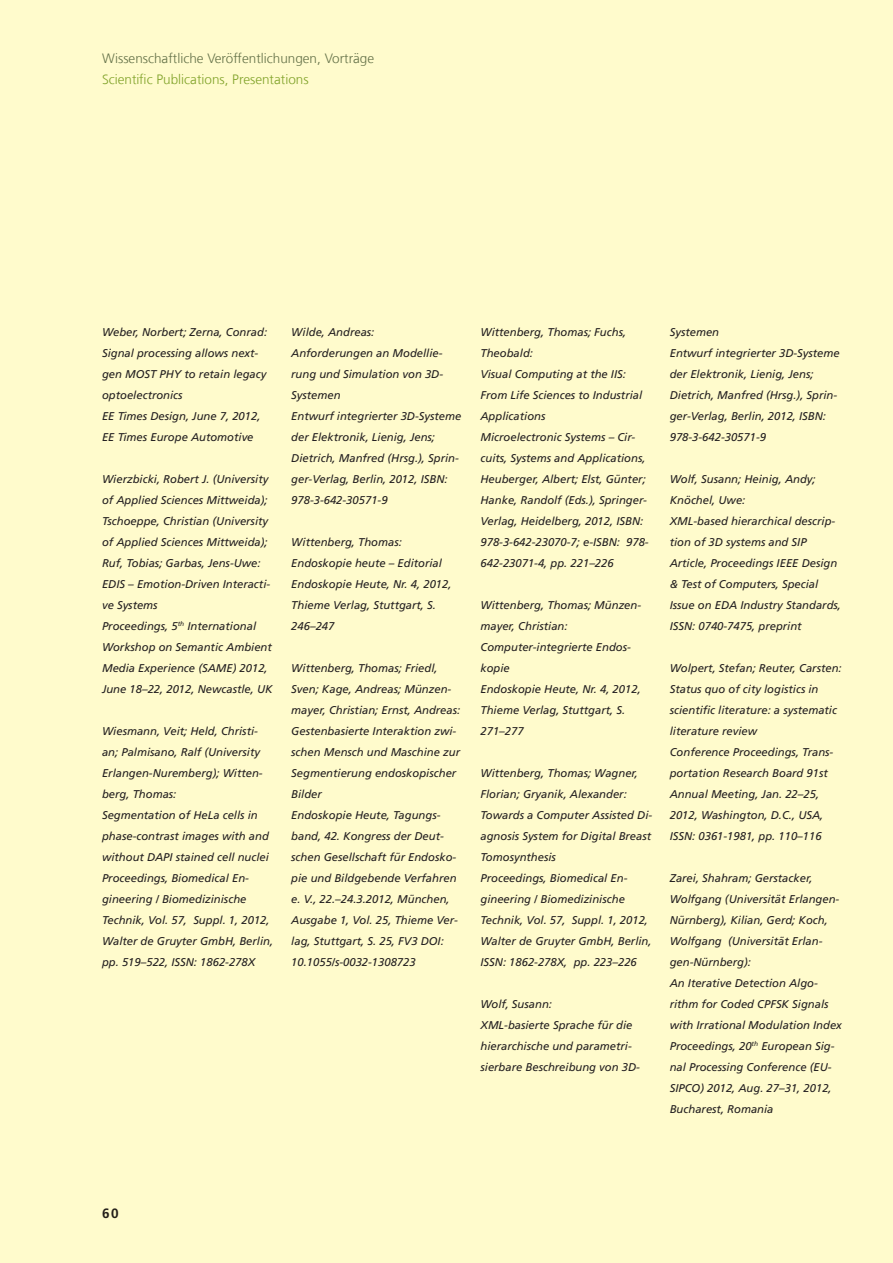
<style>
.page{position:relative;width:893px;height:1263px;background:#fffbcc}
.page>*{position:absolute;margin:0;border:0;box-sizing:border-box;transform-origin:0 0}
._06_Fließtext{font:300 13.5px "Frutiger LT Com";color:#657249}
._06_Fließtext-2{font:300 13.5px "Frutiger LT Com";color:#81a32a}
.t1{font:700 13.5px "Frutiger LT Com";color:#231f20}
._05_Marginalie_Bildu{font:italic 11.25px/21px "Frutiger LT Com";color:#231f20}
</style>
<div class="page">
<p class="_06_Fließtext" style="left:102px;top:50px;width:274px">Wissenschaftliche Veröffentlichungen, Vorträge</p>
<p class="_06_Fließtext-2" style="left:102px;top:71px;width:208px">Scientific Publications, Presentations</p>
<p class="_05_Marginalie_Bildu" style="left:102px;top:322px;width:167px">Weber, Norbert; Zerna, Conrad:</p>
<p class="_05_Marginalie_Bildu" style="left:102px;top:343px;width:166px">Signal processing allows next&shy;gen MOST PHY to retain legacy optoelectronics</p>
<p class="_05_Marginalie_Bildu" style="left:102px;top:406px;width:160px">EE Times Design, June 7, 2012,<br>EE Times Europe Automotive</p>
<p class="_05_Marginalie_Bildu" style="left:102px;top:469px;width:168px;text-align:justify">Wierzbicki, Robert J. (University of Applied Sciences Mittweida); Tschoeppe, Christian (University of Applied Sciences Mittweida); Ruf, Tobias; Garbas, Jens-Uwe:</p>
<p class="_05_Marginalie_Bildu" style="left:102px;top:574px;width:170px">EDIS – Emotion-Driven Interacti&shy;ve Systems</p>
<p class="_05_Marginalie_Bildu" style="left:102px;top:616px;width:172px">Proceedings, 5<sup>th</sup> International<br>Workshop on Semantic Ambient<br>Media Experience (SAME) 2012,<br>June 18–22, 2012, Newcastle, UK</p>
<p class="_05_Marginalie_Bildu" style="left:102px;top:721px;width:162px">Wiesmann, Veit; Held, Christi&shy;an; Palmisano, Ralf (University<br>Erlangen-Nuremberg); Witten&shy;berg, Thomas:</p>
<p class="_05_Marginalie_Bildu" style="left:102px;top:805px;width:168px">Segmentation of HeLa cells in phase-contrast images with and without DAPI stained cell nuclei</p>
<p class="_05_Marginalie_Bildu" style="left:102px;top:868px;width:173px">Proceedings, Biomedical En&shy;gineering / Biomedizinische<br>Technik, Vol. 57, Suppl. 1, 2012,<br>Walter de Gruyter GmbH, Berlin, pp. 519–522, ISSN: 1862-278X</p>
<p class="_05_Marginalie_Bildu" style="left:291px;top:322px;width:85px">Wilde, Andreas:</p>
<p class="_05_Marginalie_Bildu" style="left:291px;top:343px;width:153px;text-align:justify">Anforderungen an Modellie&shy;rung und Simulation von 3D-Systemen</p>
<p class="_05_Marginalie_Bildu" style="left:291px;top:406px;width:172px">Entwurf integrierter 3D-Systeme der Elektronik, Lienig, Jens;<br>Dietrich, Manfred (Hrsg.), Sprin&shy;ger-Verlag, Berlin, 2012, ISBN:<br>978-3-642-30571-9</p>
<p class="_05_Marginalie_Bildu" style="left:291px;top:532px;width:112px">Wittenberg, Thomas:</p>
<p class="_05_Marginalie_Bildu" style="left:291px;top:553px;width:152px">Endoskopie heute – Editorial</p>
<p class="_05_Marginalie_Bildu" style="left:291px;top:574px;width:162px">Endoskopie Heute, Nr. 4, 2012,<br>Thieme Verlag, Stuttgart, S.<br>246–247</p>
<p class="_05_Marginalie_Bildu" style="left:291px;top:658px;width:171px">Wittenberg, Thomas; Friedl,<br>Sven; Kage, Andreas; Münzen&shy;mayer, Christian; Ernst, Andreas:</p>
<p class="_05_Marginalie_Bildu" style="left:291px;top:721px;width:170px">Gestenbasierte Interaktion zwi&shy;schen Mensch und Maschine zur<br>Segmentierung endoskopischer<br>Bilder</p>
<p class="_05_Marginalie_Bildu" style="left:291px;top:805px;width:168px">Endoskopie Heute, Tagungs&shy;band, 42. Kongress der Deut&shy;schen Gesellschaft für Endosko&shy;pie und Bildgebende Verfahren e. V., 22.–24.3.2012, München,<br>Ausgabe 1, Vol. 25, Thieme Ver&shy;lag, Stuttgart, S. 25, FV3 DOI:<br>10.1055/s-0032-1308723</p>
<p class="_05_Marginalie_Bildu" style="left:480px;top:322px;width:147px">Wittenberg, Thomas; Fuchs,<br>Theobald:</p>
<p class="_05_Marginalie_Bildu" style="left:480px;top:364px;width:163px">Visual Computing at the IIS:<br>From Life Sciences to Industrial<br>Applications</p>
<p class="_05_Marginalie_Bildu" style="left:480px;top:427px;width:170px">Microelectronic Systems – Cir&shy;cuits, Systems and Applications,<br>Heuberger, Albert; Elst, Günter;<br>Hanke, Randolf (Eds.), Springer-<br>Verlag, Heidelberg, 2012, ISBN:<br>978-3-642-23070-7; e-ISBN: 978-<br>642-23071-4, pp. 221–226</p>
<p class="_05_Marginalie_Bildu" style="left:480px;top:595px;width:162px">Wittenberg, Thomas; Münzen&shy;mayer, Christian:</p>
<p class="_05_Marginalie_Bildu" style="left:480px;top:637px;width:152px">Computer-integrierte Endos&shy;kopie</p>
<p class="_05_Marginalie_Bildu" style="left:480px;top:679px;width:162px">Endoskopie Heute, Nr. 4, 2012,<br>Thieme Verlag, Stuttgart, S.<br>271–277</p>
<p class="_05_Marginalie_Bildu" style="left:480px;top:763px;width:159px">Wittenberg, Thomas; Wagner,<br>Florian; Gryanik, Alexander:</p>
<p class="_05_Marginalie_Bildu" style="left:480px;top:805px;width:173px;text-align:justify">Towards a Computer Assisted Di&shy;agnosis System for Digital Breast Tomosynthesis</p>
<p class="_05_Marginalie_Bildu" style="left:480px;top:868px;width:173px">Proceedings, Biomedical En&shy;gineering / Biomedizinische<br>Technik, Vol. 57, Suppl. 1, 2012,<br>Walter de Gruyter GmbH, Berlin,<br>ISSN: 1862-278X, pp. 223–226</p>
<p class="_05_Marginalie_Bildu" style="left:480px;top:994px;width:73px">Wolf, Susann:</p>
<p class="_05_Marginalie_Bildu" style="left:480px;top:1015px;width:161px">XML-basierte Sprache für die hierarchische und parametri&shy;sierbare Beschreibung von 3D-</p>
<p class="_05_Marginalie_Bildu" style="left:670px;top:322px;width:51px">Systemen</p>
<p class="_05_Marginalie_Bildu" style="left:670px;top:343px;width:172px">Entwurf integrierter 3D-Systeme der Elektronik, Lienig, Jens;<br>Dietrich, Manfred (Hrsg.), Sprin&shy;ger-Verlag, Berlin, 2012, ISBN:<br>978-3-642-30571-9</p>
<p class="_05_Marginalie_Bildu" style="left:670px;top:469px;width:147px">Wolf, Susann; Heinig, Andy;<br>Knöchel, Uwe:</p>
<p class="_05_Marginalie_Bildu" style="left:670px;top:511px;width:167px">XML-based hierarchical descrip&shy;tion of 3D systems and SIP</p>
<p class="_05_Marginalie_Bildu" style="left:670px;top:553px;width:173px">Article, Proceedings IEEE Design &amp; Test of Computers, Special<br>Issue on EDA Industry Standards,<br>ISSN: 0740-7475, preprint</p>
<p class="_05_Marginalie_Bildu" style="left:670px;top:658px;width:173px">Wolpert, Stefan; Reuter, Carsten:</p>
<p class="_05_Marginalie_Bildu" style="left:670px;top:679px;width:169px">Status quo of city logistics in scientific literature: a systematic literature review</p>
<p class="_05_Marginalie_Bildu" style="left:670px;top:742px;width:165px">Conference Proceedings, Trans&shy;portation Research Board 91st<br>Annual Meeting, Jan. 22–25,<br>2012, Washington, D.C., USA,<br>ISSN: 0361-1981, pp. 110–116</p>
<p class="_05_Marginalie_Bildu" style="left:670px;top:868px;width:171px">Zarei, Shahram; Gerstacker,<br>Wolfgang (Universität Erlangen-<br>Nürnberg), Kilian, Gerd; Koch,<br>Wolfgang (Universität Erlan&shy;gen-Nürnberg):</p>
<p class="_05_Marginalie_Bildu" style="left:670px;top:973px;width:174px">An Iterative Detection Algo&shy;rithm for Coded CPFSK Signals with Irrational Modulation Index</p>
<p class="_05_Marginalie_Bildu" style="left:670px;top:1036px;width:166px">Proceedings, 20<sup>th</sup> European Sig&shy;nal Processing Conference (EU-<br>SIPCO) 2012, Aug. 27–31, 2012,<br>Bucharest, Romania</p>
<p class="t1" style="left:102px;top:1205px;width:18px">60</p>
</div>
